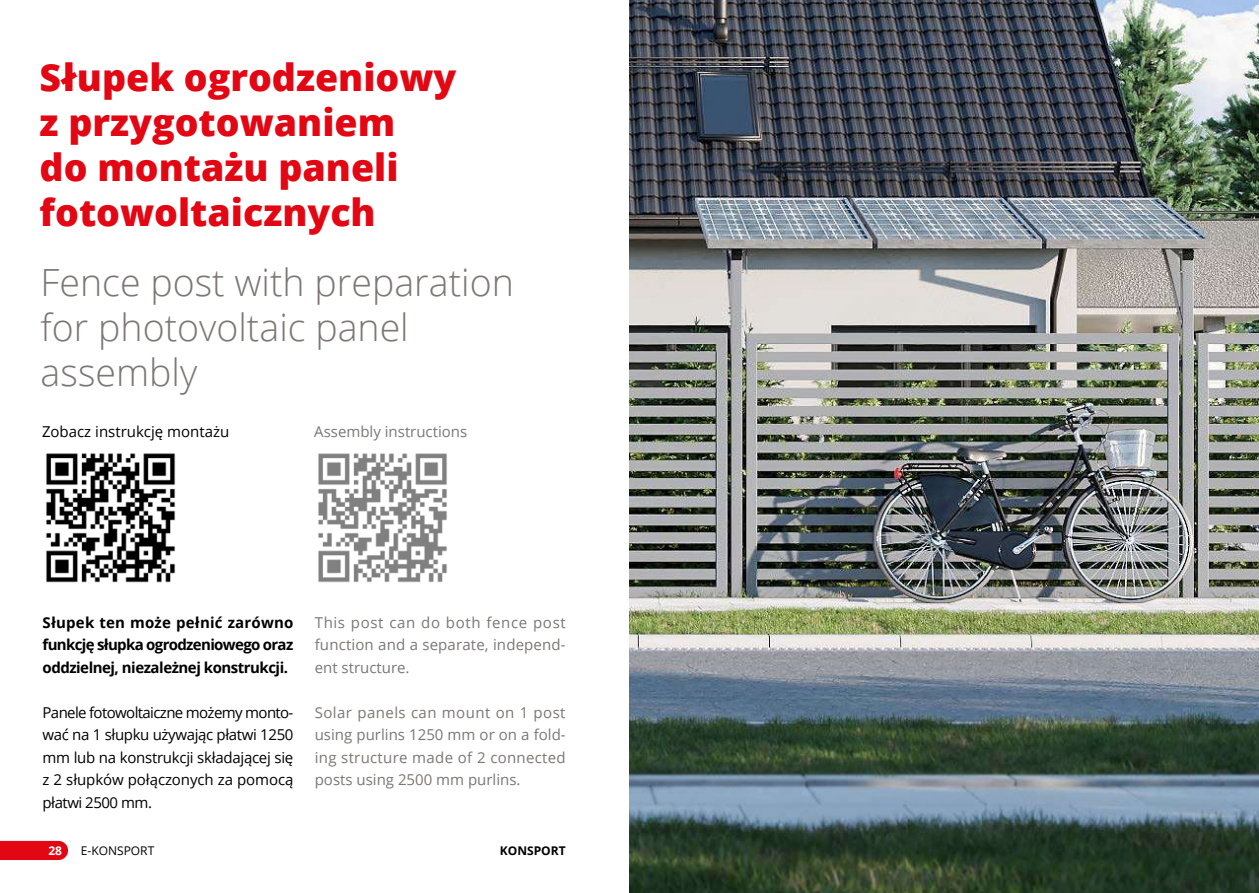
<style>
.page{position:relative;width:1259px;height:893px;background:#fff}
.page>*{position:absolute;margin:0;border:0;box-sizing:border-box;transform-origin:0 0}
.t1{font:800 37.5px/45px "Open Sans";color:#e30613}
.t2{font:300 37.5px/45px "Open Sans";color:#7c7674}
.t3{font:15px/22.5px "Open Sans";letter-spacing:.01em;color:#7c7674;text-align:justify}
.t4{font:15px/22.5px "Open Sans";letter-spacing:-.005em;color:#000;text-align:justify}
.t5{font:700 15px/22.5px "Open Sans";letter-spacing:-.03em;color:#000;text-align:justify}
.t6{font:12px "Open Sans";color:#000}
.t7{font:700 12px "Open Sans";color:#000}
.t8{font:700 12px "Open Sans";color:#fff}
</style>
<div class="page">
<img style="left:629px;top:0;width:630px;height:893px">
<img style="left:46px;top:453px;width:130px;height:130px">
<img style="left:318px;top:453px;width:129px;height:130px">
<svg style="left:0;top:841px;width:68px;height:19px"></svg>
<h1 class="t1" style="left:40px;top:53px;width:418px">Słupek ogrodzeniowy z przygotowaniem<br>do montażu paneli fotowoltaicznych</h1>
<h1 class="t2" style="left:41px;top:259px;width:475px">Fence post with preparation for photovoltaic panel assembly</h1>
<p class="t4" style="left:42px;top:419px;width:189px">Zobacz instrukcję montażu</p>
<p class="t3" style="left:314px;top:419px;width:155px">Assembly instructions</p>
<p class="t5" style="left:43px;top:611px;width:252px">Słupek ten może pełnić zarówno funkcję słupka ogrodzeniowego oraz oddzielnej, niezależnej konstrukcji.</p>
<p class="t4" style="left:43px;top:701px;width:252px">Panele fotowoltaiczne możemy monto&shy;wać na 1 słupku używając płatwi 1250 mm lub na konstrukcji składającej się z 2 słupków połączonych za pomocą płatwi 2500 mm.</p>
<p class="t3" style="left:315px;top:611px;width:252px">This post can do both fence post function and a separate, independ&shy;ent structure.</p>
<p class="t3" style="left:315px;top:701px;width:252px">Solar panels can mount on 1 post using purlins 1250 mm or on a fold&shy;ing structure made of 2 connected posts using 2500 mm purlins.</p>
<p class="t8" style="left:48px;top:842px;width:15px">28</p>
<p class="t6" style="left:81px;top:842px;width:75px">E-KONSPORT</p>
<p class="t7" style="left:500px;top:842px;width:67px">KONSPORT</p>
</div>
